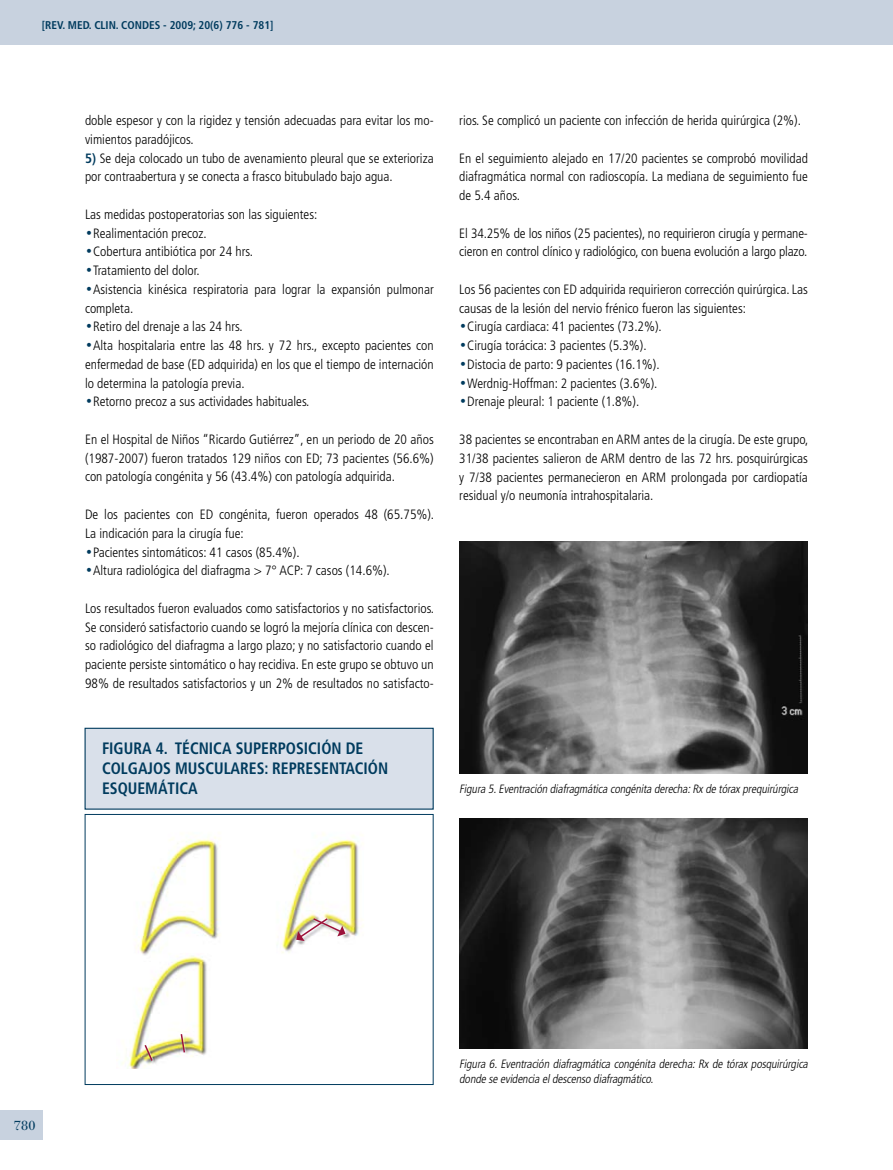
<style>
.page{position:relative;width:893px;height:1170px;background:#fff}
.page>*{position:absolute;margin:0;border:0;box-sizing:border-box;transform-origin:0 0}
.t1{font:19.5px "Filosofia Grand Caps";color:#003b5e;scale:1.1 1}
.t2{font:700 condensed 16.5px/19.8px "Frutiger";color:#003b5e;scale:.95 1}
.t3{font:300 condensed 13.5px/18.8px "Frutiger";color:#000}
.t4{font:italic 300 condensed 12px/14.4px "Frutiger";color:#000}
.t5{font:700 condensed 11.25px "Frutiger";color:#003b5e}
.s1{font-weight:700;color:#003b5e}
.s2{font-family:"Swiss 721 BT";font-weight:400;color:#003b5e}
</style>
<div class="page">
<div style="left:0;top:1110px;width:43px;height:30px;background:#c8d2df"></div>
<img style="left:122px;top:837px;width:98px;height:231px">
<img style="left:281px;top:833px;width:82px;height:120px">
<div style="left:85px;top:727px;width:349px;height:82px;background:#d9e0ea;border:1px solid #003b5e"></div>
<img style="left:459px;top:541px;width:349px;height:232px">
<img style="left:459px;top:818px;width:349px;height:229px">
<div style="left:0;top:0;width:893px;height:44px;background:#c8d2df"></div>
<svg style="left:180px;top:1032px;width:6px;height:21px"></svg>
<svg style="left:296px;top:916px;width:49px;height:25px"></svg>
<svg style="left:143px;top:1043px;width:11px;height:19px"></svg>
<p class="t5" style="left:42px;top:19px;width:233px">[REV. MED. CLIN. CONDES - 2009; 20(6) 776 - 781]</p>
<p class="t3" style="left:85px;top:111px;width:350px">doble espesor y con la rigidez y tensión adecuadas para evitar los mo&shy;vimientos paradójicos.</p>
<p class="t3" style="left:85px;top:149px;width:350px"><span class="s1">5)</span> Se deja colocado un tubo de avenamiento pleural que se exterioriza por contraabertura y se conecta a frasco bitubulado bajo agua.</p>
<p class="t3" style="left:85px;top:205px;width:234px">Las medidas postoperatorias son las siguientes:</p>
<p class="t3" style="left:85px;top:224px;width:123px"><span class="s2">•</span>Realimentación precoz.</p>
<p class="t3" style="left:85px;top:242px;width:169px"><span class="s2">•</span>Cobertura antibiótica por 24 hrs.</p>
<p class="t3" style="left:85px;top:261px;width:116px"><span class="s2">•</span>Tratamiento del dolor.</p>
<p class="t3" style="left:85px;top:280px;width:350px"><span class="s2">•</span>Asistencia kinésica respiratoria para lograr la expansión pulmonar completa.</p>
<p class="t3" style="left:85px;top:317px;width:159px"><span class="s2">•</span>Retiro del drenaje a las 24 hrs.</p>
<p class="t3" style="left:85px;top:336px;width:350px;text-align:justify"><span class="s2">•</span>Alta hospitalaria entre las 48 hrs. y 72 hrs., excepto pacientes con enfermedad de base (ED adquirida) en los que el tiempo de internación lo determina la patología previa.</p>
<p class="t3" style="left:85px;top:392px;width:226px"><span class="s2">•</span>Retorno precoz a sus actividades habituales.</p>
<p class="t3" style="left:85px;top:430px;width:350px;text-align:justify">En el Hospital de Niños “Ricardo Gutiérrez”, en un periodo de 20 años (1987-2007) fueron tratados 129 niños con ED; 73 pacientes (56.6%) con patología congénita y 56 (43.4%) con patología adquirida.</p>
<p class="t3" style="left:85px;top:505px;width:351px">De los pacientes con ED congénita, fueron operados 48 (65.75%).<br>La indicación para la cirugía fue:</p>
<p class="t3" style="left:85px;top:542px;width:216px"><span class="s2">•</span>Pacientes sintomáticos: 41 casos (85.4%).</p>
<p class="t3" style="left:85px;top:561px;width:306px"><span class="s2">•</span>Altura radiológica del diafragma &gt; 7° ACP: 7 casos (14.6%).</p>
<p class="t3" style="left:85px;top:599px;width:351px;text-align:justify">Los resultados fueron evaluados como satisfactorios y no satisfactorios.<br>Se consideró satisfactorio cuando se logró la mejoría clínica con descen&shy;so radiológico del diafragma a largo plazo; y no satisfactorio cuando el paciente persiste sintomático o hay recidiva. En este grupo se obtuvo un 98% de resultados satisfactorios y un 2% de resultados no satisfacto-</p>
<p class="t2" style="left:102px;top:738px;width:303px">FIGURA 4. TÉCNICA SUPERPOSICIÓN DE<br>COLGAJOS MUSCULARES: REPRESENTACIÓN<br>ESQUEMÁTICA</p>
<p class="t3" style="left:459px;top:111px;width:343px">rios. Se complicó un paciente con infección de herida quirúrgica (2%).</p>
<p class="t3" style="left:459px;top:149px;width:350px;text-align:justify">En el seguimiento alejado en 17/20 pacientes se comprobó movilidad diafragmática normal con radioscopía. La mediana de seguimiento fue de 5.4 años.</p>
<p class="t3" style="left:459px;top:224px;width:350px">El 34.25% de los niños (25 pacientes), no requirieron cirugía y permane&shy;cieron en control clínico y radiológico, con buena evolución a largo plazo.</p>
<p class="t3" style="left:459px;top:280px;width:350px">Los 56 pacientes con ED adquirida requirieron corrección quirúrgica. Las causas de la lesión del nervio frénico fueron las siguientes:</p>
<p class="t3" style="left:459px;top:317px;width:204px"><span class="s2">•</span>Cirugía cardiaca: 41 pacientes (73.2%).</p>
<p class="t3" style="left:459px;top:336px;width:189px"><span class="s2">•</span>Cirugía torácica: 3 pacientes (5.3%).</p>
<p class="t3" style="left:459px;top:355px;width:202px"><span class="s2">•</span>Distocia de parto: 9 pacientes (16.1%).</p>
<p class="t3" style="left:459px;top:374px;width:200px"><span class="s2">•</span>Werdnig-Hoffman: 2 pacientes (3.6%).</p>
<p class="t3" style="left:459px;top:392px;width:182px"><span class="s2">•</span>Drenaje pleural: 1 paciente (1.8%).</p>
<p class="t3" style="left:459px;top:430px;width:351px;text-align:justify">38 pacientes se encontraban en ARM antes de la cirugía. De este grupo, 31/38 pacientes salieron de ARM dentro de las 72 hrs. posquirúrgicas y 7/38 pacientes permanecieron en ARM prolongada por cardiopatía residual y/o neumonía intrahospitalaria.</p>
<p class="t4" style="left:459px;top:781px;width:343px">Figura 5.Eventración diafragmática congénita derecha:Rxde tóraxprequirúrgica</p>
<h1 class="t1" style="left:14px;top:1113px;width:22px">780</h1>
<p class="t4" style="left:459px;top:1056px;width:353px">Figura 6.Eventración diafragmática congénita derecha:Rx de tórax posquirúrgica donde se evidencia eldescenso diafragmático.</p>
</div>
